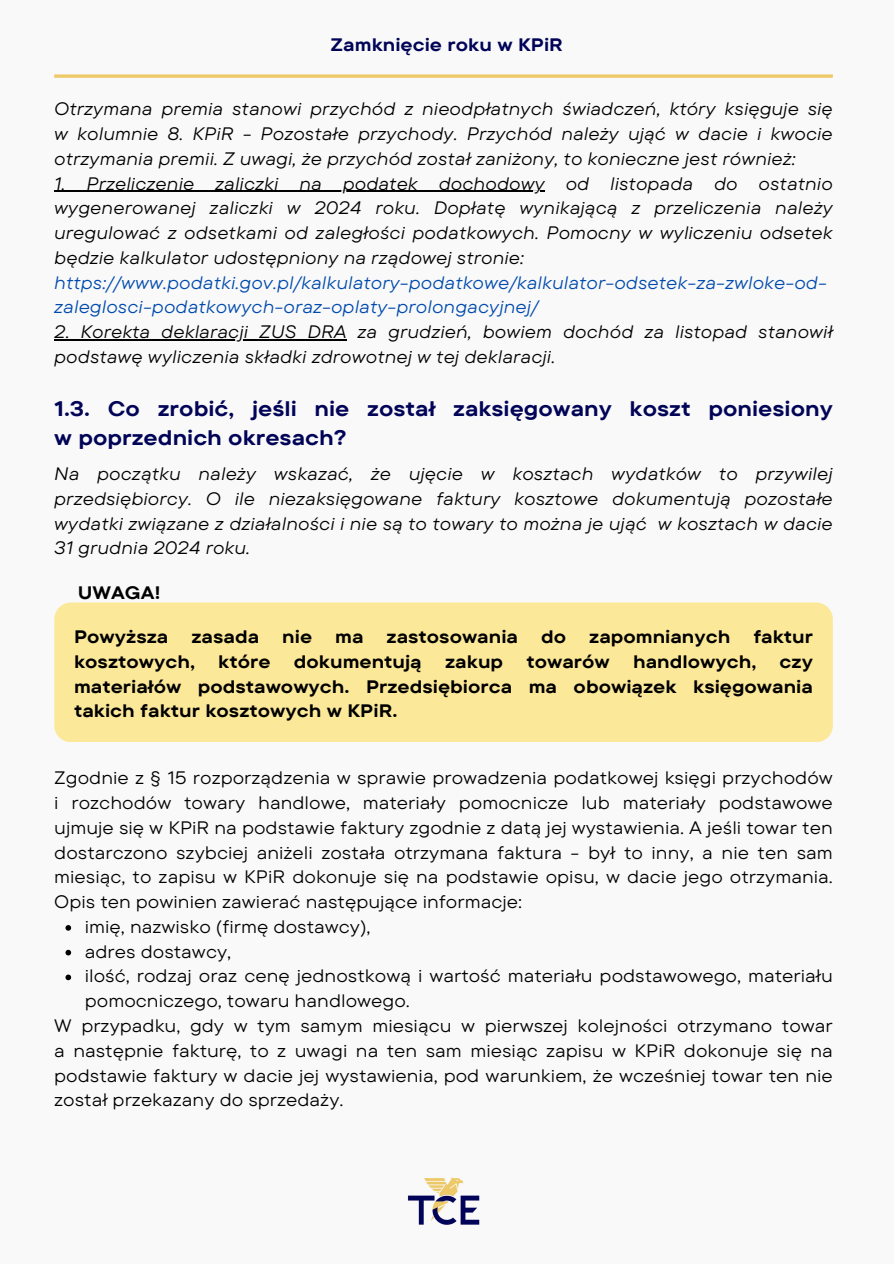
<style>
.page{position:relative;width:894px;height:1264px;background:#fff}
.page>*{position:absolute;margin:0;border:0;box-sizing:border-box;transform-origin:0 0}
.t1{font:700 21px/29.2px "TT Commons Pro Exp";color:#010457}
.t2{font:italic 18px/24.8px "TT Commons Pro Exp";color:#000;text-align:justify}
.t3{font:18px/24.8px "TT Commons Pro Exp";color:#000;text-align:justify}
.t4{font:700 18px/24.8px "TT Commons Pro Exp";color:#000;text-align:justify}
.t5{font:italic 18px/24.8px "TT Commons Pro Exp";color:#004aad}
.t6{font:700 18px "TT Commons Pro Exp";color:#010457}
</style>
<div class="page">
<div style="left:0;top:0;width:893px;height:1263px;background:#f9f9f9"></div>
<img style="left:407px;top:1177px;width:73px;height:48px">
<hr style="left:54px;top:191px;width:490px;height:1px;background:#000">
<hr style="left:54px;top:339px;width:292px;height:1px;background:#000">
<div style="left:54px;top:602px;width:778px;height:140px;background:#fce899"></div>
<svg style="left:65px;top:925px;width:6px;height:5px"></svg>
<svg style="left:65px;top:949px;width:6px;height:6px"></svg>
<svg style="left:65px;top:974px;width:6px;height:6px"></svg>
<svg style="left:54px;top:74px;width:778px;height:4px"></svg>
<p class="t6" style="left:330px;top:33px;width:234px">Zamknięcie roku w KPiR</p>
<h3 class="t2" style="left:54px;top:96px;width:779px">Otrzymana premia stanowi przychód z nieodpłatnych świadczeń, który księguje się w kolumnie 8. KPiR - Pozostałe przychody. Przychód należy ująć w dacie i kwocie otrzymania premii. Z uwagi, że przychód został zaniżony, to konieczne jest również:</h3>
<p class="t2" style="left:54px;top:170px;width:780px">1. Przeliczenie zaliczki na podatek dochodowy od listopada do ostatnio wygenerowanej zaliczki w 2024 roku. Dopłatę wynikającą z przeliczenia należy uregulować z odsetkami od zaległości podatkowych. Pomocny w wyliczeniu odsetek będzie kalkulator udostępniony na rządowej stronie:</p>
<p class="t5" style="left:54px;top:269px;width:774px">https://www.podatki.gov.pl/kalkulatory-podatkowe/kalkulator-odsetek-za-zwloke-od&shy;zaleglosci-podatkowych-oraz-oplaty-prolongacyjnej/</p>
<p class="t2" style="left:54px;top:319px;width:780px">2. Korekta deklaracji ZUS DRA za grudzień, bowiem dochód za listopad stanowił podstawę wyliczenia składki zdrowotnej w tej deklaracji.</p>
<p class="t1" style="left:54px;top:393px;width:780px">1.3. Co zrobić, jeśli nie został zaksięgowany koszt poniesiony w poprzednich okresach?</p>
<p class="t2" style="left:54px;top:461px;width:780px">Na początku należy wskazać, że ujęcie w kosztach wydatków to przywilej przedsiębiorcy. O ile niezaksięgowane faktury kosztowe dokumentują pozostałe wydatki związane z działalności i nie są to towary to można je ująć w kosztach w dacie 31 grudnia 2024 roku.</p>
<p class="t4" style="left:78px;top:579px;width:85px">UWAGA!</p>
<h1 class="t4" style="left:74px;top:624px;width:96px">Powyższa</h1>
<h1 class="t4" style="left:191px;top:624px;width:69px">zasada</h1>
<h1 class="t4" style="left:282px;top:624px;width:31px">nie</h1>
<h1 class="t4" style="left:335px;top:624px;width:30px">ma</h1>
<h1 class="t4" style="left:386px;top:624px;width:133px">zastosowania</h1>
<h1 class="t4" style="left:541px;top:624px;width:27px">do</h1>
<h1 class="t4" style="left:589px;top:624px;width:143px">zapomnianych</h1>
<h1 class="t4" style="left:753px;top:624px;width:61px">faktur</h1>
<h1 class="t4" style="left:74px;top:648px;width:122px">kosztowych,</h1>
<h1 class="t4" style="left:218px;top:648px;width:54px">które</h1>
<h1 class="t4" style="left:294px;top:648px;width:129px">dokumentują</h1>
<h1 class="t4" style="left:445px;top:648px;width:60px">zakup</h1>
<h1 class="t4" style="left:526px;top:648px;width:85px">towarów</h1>
<h1 class="t4" style="left:633px;top:648px;width:125px">handlowych,</h1>
<h1 class="t4" style="left:74px;top:648px;width:740px;text-indent:705px">czy materiałów podstawowych. Przedsiębiorca ma obowiązek księgowania takich faktur kosztowych w KPiR.</h1>
<h2 class="t3" style="left:54px;top:765px;width:780px">Zgodnie z § 15 rozporządzenia w sprawie prowadzenia podatkowej księgi przychodów i rozchodów towary handlowe, materiały pomocnicze lub materiały podstawowe ujmuje się w KPiR na podstawie faktury zgodnie z datą jej wystawienia. A jeśli towar ten dostarczono szybciej aniżeli została otrzymana faktura - był to inny, a nie ten sam miesiąc, to zapisu w KPiR dokonuje się na podstawie opisu, w dacie jego otrzymania.<br>Opis ten powinien zawierać następujące informacje:</h2>
<h3 class="t3" style="left:85px;top:913px;width:287px">imię, nazwisko (firmę dostawcy),</h3>
<p class="t3" style="left:85px;top:938px;width:148px">adres dostawcy,</p>
<p class="t3" style="left:85px;top:963px;width:749px">ilość, rodzaj oraz cenę jednostkową i wartość materiału podstawowego, materiału pomocniczego, towaru handlowego.</p>
<p class="t3" style="left:54px;top:1012px;width:780px">W przypadku, gdy w tym samym miesiącu w pierwszej kolejności otrzymano towar a następnie fakturę, to z uwagi na ten sam miesiąc zapisu w KPiR dokonuje się na podstawie faktury w dacie jej wystawienia, pod warunkiem, że wcześniej towar ten nie został przekazany do sprzedaży.</p>
</div>
